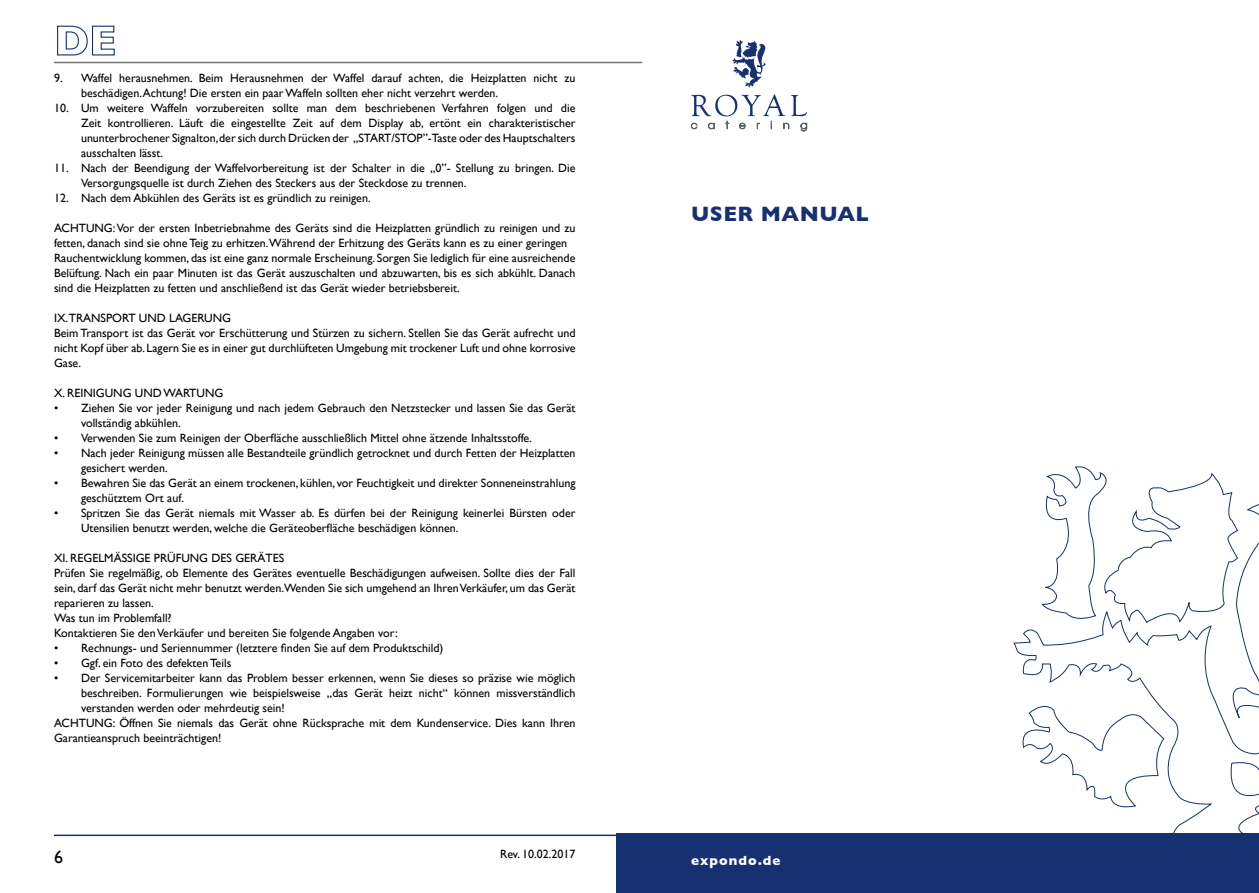
<style>
.page{position:relative;width:1259px;height:893px;background:#fff}
.page>*{position:absolute;margin:0;border:0;box-sizing:border-box;transform-origin:0 0}
.t1{font:700 21.15px "Gill Sans";letter-spacing:.025em;color:#163072}
.t2{font:18px "Gill Sans";color:#000}
.t3{font:700 13.5px "Gill Sans";letter-spacing:.08em;color:#fff}
.t4{font:12px/15px "Gill Sans";color:#000}
</style>
<div class="page">
<hr style="left:54px;top:62px;width:588px;height:1px;background:#777776">
<hr style="left:54px;top:835px;width:588px;height:1px;background:#163072">
<svg style="left:57px;top:25px;width:58px;height:31px"></svg>
<svg style="left:1013px;top:504px;width:246px;height:329px"></svg>
<svg style="left:1018px;top:700px;width:147px;height:111px"></svg>
<svg style="left:1041px;top:466px;width:197px;height:158px"></svg>
<div style="left:617px;top:833px;width:642px;height:60px;background:#163072"></div>
<svg style="left:732px;top:40px;width:34px;height:48px"></svg>
<svg style="left:690px;top:94px;width:117px;height:38px"></svg>
<p class="t4" style="left:81px;top:70px;width:496px;text-indent:-27px">9. Waffel herausnehmen. Beim Herausnehmen der Waffel darauf achten, die Heizplatten nicht zu beschädigen. Achtung! Die ersten ein paar Waffeln sollten eher nicht verzehrt werden.</p>
<p class="t4" style="left:81px;top:100px;width:496px;text-align:justify;text-indent:-27px">10. Um weitere Waffeln vorzubereiten sollte man dem beschriebenen Verfahren folgen und die Zeit kontrollieren. Läuft die eingestellte Zeit auf dem Display ab, ertönt ein charakteristischer ununterbrochener Signalton, der sich durch Drücken der „START/STOP”-Taste oder des Hauptschalters ausschalten lässt.</p>
<p class="t4" style="left:81px;top:160px;width:496px;text-indent:-27px">11. Nach der Beendigung der Waffelvorbereitung ist der Schalter in die „0”- Stellung zu bringen. Die<br>Versorgungsquelle ist durch Ziehen des Steckers aus der Steckdose zu trennen.</p>
<p class="t4" style="left:54px;top:190px;width:318px">12. Nach dem Abkühlen des Geräts ist es gründlich zu reinigen.</p>
<p class="t4" style="left:54px;top:220px;width:523px">ACHTUNG: Vor der ersten Inbetriebnahme des Geräts sind die Heizplatten gründlich zu reinigen und zu fetten, danach sind sie ohne Teig zu erhitzen.Während der Erhitzung des Geräts kann es zu einer geringen Rauchentwicklung kommen, das ist eine ganz normale Erscheinung. Sorgen Sie lediglich für eine ausreichende Belüftung. Nach ein paar Minuten ist das Gerät auszuschalten und abzuwarten, bis es sich abkühlt. Danach sind die Heizplatten zu fetten und anschließend ist das Gerät wieder betriebsbereit.</p>
<p class="t4" style="left:54px;top:310px;width:523px">IX.TRANSPORT UND LAGERUNG<br>Beim Transport ist das Gerät vor Erschütterung und Stürzen zu sichern. Stellen Sie das Gerät aufrecht und nicht Kopf über ab. Lagern Sie es in einer gut durchlüfteten Umgebung mit trockener Luft und ohne korrosive Gase.</p>
<p class="t4" style="left:54px;top:385px;width:171px">X. REINIGUNG UND WARTUNG</p>
<p class="t4" style="left:81px;top:400px;width:496px;text-indent:-27px">• Ziehen Sie vor jeder Reinigung und nach jedem Gebrauch den Netzstecker und lassen Sie das Gerät vollständig abkühlen.</p>
<p class="t4" style="left:54px;top:430px;width:479px">• Verwenden Sie zum Reinigen der Oberfläche ausschließlich Mittel ohne ätzende Inhaltsstoffe.</p>
<p class="t4" style="left:81px;top:445px;width:496px;text-indent:-27px">• Nach jeder Reinigung müssen alle Bestandteile gründlich getrocknet und durch Fetten der Heizplatten gesichert werden.</p>
<p class="t4" style="left:81px;top:475px;width:496px;text-indent:-27px">• Bewahren Sie das Gerät an einem trockenen, kühlen, vor Feuchtigkeit und direkter Sonneneinstrahlung geschütztem Ort auf.</p>
<p class="t4" style="left:81px;top:505px;width:496px;text-indent:-27px">• Spritzen Sie das Gerät niemals mit Wasser ab. Es dürfen bei der Reinigung keinerlei Bürsten oder<br>Utensilien benutzt werden, welche die Geräteoberfläche beschädigen können.</p>
<p class="t4" style="left:54px;top:550px;width:523px">XI. REGELMÄSSIGE PRÜFUNG DES GERÄTES<br>Prüfen Sie regelmäßig, ob Elemente des Gerätes eventuelle Beschädigungen aufweisen. Sollte dies der Fall sein, darf das Gerät nicht mehr benutzt werden.Wenden Sie sich umgehend an Ihren Verkäufer, um das Gerät reparieren zu lassen.<br>Was tun im Problemfall?<br>Kontaktieren Sie den Verkäufer und bereiten Sie folgende Angaben vor:</p>
<p class="t4" style="left:54px;top:640px;width:391px">• Rechnungs- und Seriennummer (letztere finden Sie auf dem Produktschild)</p>
<p class="t4" style="left:54px;top:655px;width:179px">• Ggf. ein Foto des defekten Teils</p>
<p class="t4" style="left:54px;top:670px;width:523px">• Der Servicemitarbeiter kann das Problem besser erkennen, wenn Sie dieses so präzise wie möglich</p>
<p class="t4" style="left:81px;top:685px;width:496px">beschreiben. Formulierungen wie beispielsweise „das Gerät heizt nicht“ können missverständlich</p>
<p class="t4" style="left:81px;top:700px;width:205px">verstanden werden oder mehrdeutig sein!</p>
<p class="t4" style="left:54px;top:715px;width:523px">ACHTUNG: Öffnen Sie niemals das Gerät ohne Rücksprache mit dem Kundenservice. Dies kann Ihren</p>
<p class="t4" style="left:54px;top:730px;width:169px">Garantieanspruch beeinträchtigen!</p>
<h2 class="t2" style="left:54px;top:846px;width:10px">6</h2>
<p class="t4" style="left:500px;top:846px;width:77px">Rev. 10.02.2017</p>
<h1 class="t1" style="left:691px;top:201px;width:179px">USER MANUAL</h1>
<p class="t3" style="left:691px;top:852px;width:91px">expondo.de</p>
</div>
